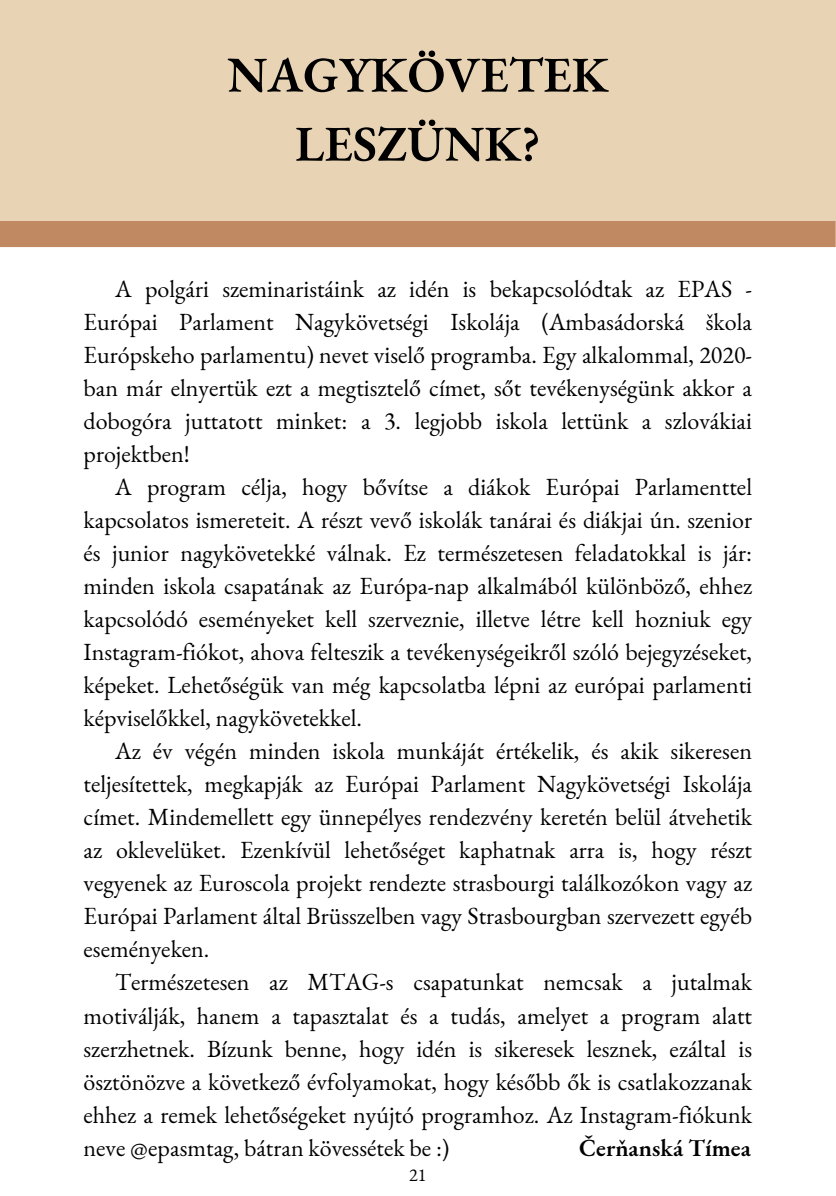
<style>
.page{position:relative;width:836px;height:1196px;background:#fff}
.page>*{position:absolute;margin:0;border:0;box-sizing:border-box;transform-origin:0 0}
.t1{font:600 50px/69px "EB Garamond";color:#000;text-align:center}
.t2{font:24px/33px "EB Garamond";color:#000}
.t3{font:600 24px "EB Garamond";color:#000}
.t4{font:18px "EB Garamond";color:#000}
.s1{color:#fff}
</style>
<div class="page">
<div style="left:0;top:194px;width:835px;height:53px;background:#c18961"></div>
<div style="left:0;top:0;width:835px;height:221px;background:#e8d3b5"></div>
<h1 class="t1" style="left:227px;top:39px;width:383px">NAGYKÖVETEK<br>LESZÜNK?</h1>
<p class="t2" style="left:84px;top:272px;width:670px"><span class="s1">vvv</span>A polgári szeminaristáink az idén is bekapcsolódtak az EPAS - Európai Parlament Nagykövetségi Iskolája (Ambasádorská škola Európskeho parlamentu) nevet viselő programba. Egy alkalommal, 2020- ban már elnyertük ezt a megtisztelő címet, sőt tevékenységünk akkor a dobogóra juttatott minket: a 3. legjobb iskola lettünk a szlovákiai projektben!<br><span class="s1">vvv</span>A program célja, hogy bővítse a diákok Európai Parlamenttel kapcsolatos ismereteit. A részt vevő iskolák tanárai és diákjai ún. szenior és junior nagykövetekké válnak. Ez természetesen feladatokkal is jár: minden iskola csapatának az Európa-nap alkalmából különböző, ehhez kapcsolódó eseményeket kell szerveznie, illetve létre kell hozniuk egy Instagram-fiókot, ahova felteszik a tevékenységeikről szóló bejegyzéseket, képeket. Lehetőségük van még kapcsolatba lépni az európai parlamenti képviselőkkel, nagykövetekkel.<br><span class="s1">vvv</span>Az év végén minden iskola munkáját értékelik, és akik sikeresen teljesítettek, megkapják az Európai Parlament Nagykövetségi Iskolája címet. Mindemellett egy ünnepélyes rendezvény keretén belül átvehetik az oklevelüket. Ezenkívül lehetőséget kaphatnak arra is, hogy részt vegyenek az Euroscola projekt rendezte strasbourgi találkozókon vagy az Európai Parlament által Brüsszelben vagy Strasbourgban szervezett egyéb eseményeken.<br><span class="s1">vvv</span>Természetesen az MTAG-s csapatunkat nemcsak a jutalmak motiválják, hanem a tapasztalat és a tudás, amelyet a program alatt szerzhetnek. Bízunk benne, hogy idén is sikeresek lesznek, ezáltal is ösztönözve a következő évfolyamokat, hogy később ők is csatlakozzanak ehhez a remek lehetőségeket nyújtó programhoz. Az Instagram-fiókunk neve @epasmtag, bátran kövessétek be :)</p>
<p class="t3" style="left:579px;top:1131px;width:173px">Čerňanská Tímea</p>
<p class="t4" style="left:409px;top:1163px;width:19px">21</p>
</div>
